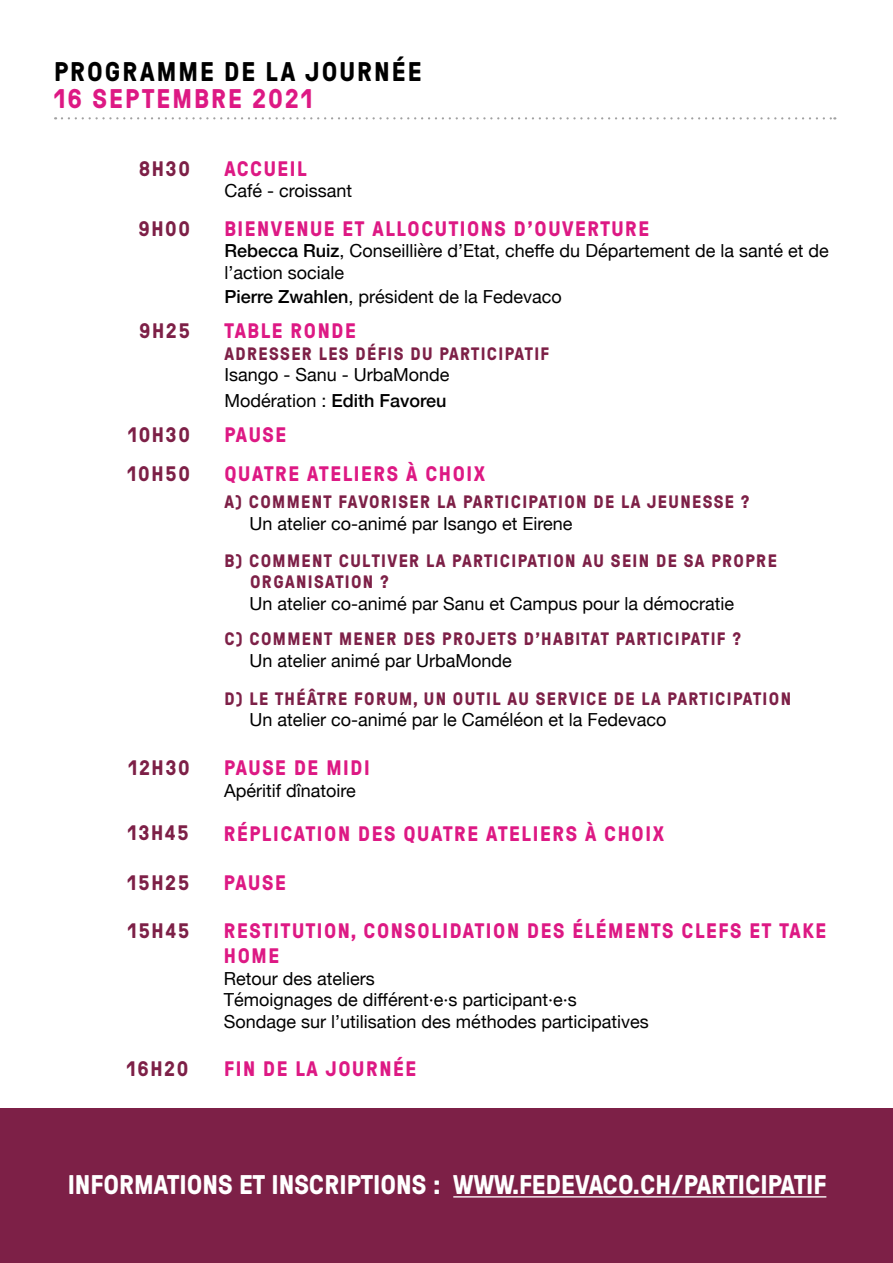
<style>
.page{position:relative;width:893px;height:1263px;background:#fff}
.page>*{position:absolute;margin:0;border:0;box-sizing:border-box;transform-origin:0 0}
.t1{font:700 27px "GT Pressura";color:#fff}
.t2{font:700 27px "GT Pressura";letter-spacing:.075em;color:#000}
.t3{font:700 27px "GT Pressura";letter-spacing:.075em;color:#dd1984}
.t4{font:700 21px/25.2px "GT Pressura";letter-spacing:.075em;color:#dd1984}
.t5{font:700 21px "GT Pressura";letter-spacing:.075em;color:#7d2047}
.t6{font:18px/21.6px "Helvetica Neue";color:#000}
.t7{font:700 18px/21.6px "GT Pressura";letter-spacing:.075em;color:#7d2047}
.s1{font-weight:500}
</style>
<div class="page">
<div style="left:0;top:1109px;width:893px;height:154px;background:#7d2047"></div>
<hr style="left:453px;top:1196px;width:373px;height:1px;background:#fff">
<svg style="left:62px;top:117px;width:773px;height:3px"></svg>
<h1 class="t2" style="left:54px;top:51px;width:369px">PROGRAMME DE LA JOURNÉE</h1>
<h1 class="t3" style="left:54px;top:78px;width:260px">16 SEPTEMBRE 2021</h1>
<p class="t5" style="left:139px;top:153px;width:53px">8H30</p>
<p class="t4" style="left:224px;top:155px;width:84px">ACCUEIL</p>
<p class="t6" style="left:224px;top:181px;width:129px">Café - croissant</p>
<p class="t5" style="left:138px;top:213px;width:53px">9H00</p>
<p class="t4" style="left:224px;top:215px;width:426px">BIENVENUE ET ALLOCUTIONS D’OUVERTURE</p>
<p class="t6" style="left:224px;top:241px;width:606px"><span class="s1">Rebecca Ruiz</span>, Conseillière d’Etat, cheffe du Département de la santé et de l’action sociale</p>
<p class="t6" style="left:224px;top:287px;width:339px"><span class="s1">Pierre Zwahlen</span>, président de la Fedevaco</p>
<p class="t5" style="left:139px;top:316px;width:52px">9H25</p>
<p class="t4" style="left:224px;top:317px;width:133px">TABLE RONDE</p>
<p class="t7" style="left:224px;top:342px;width:326px">ADRESSER LES DÉFIS DU PARTICIPATIF</p>
<p class="t6" style="left:224px;top:363px;width:227px;line-height:25.5px">Isango - Sanu - UrbaMonde<br>Modération : <span class="s1">Edith Favoreu</span></p>
<p class="t5" style="left:128px;top:419px;width:63px">10H30</p>
<p class="t4" style="left:224px;top:421px;width:63px">PAUSE</p>
<p class="t5" style="left:128px;top:458px;width:64px">10H50</p>
<p class="t4" style="left:224px;top:460px;width:262px">QUATRE ATELIERS À CHOIX</p>
<p class="t7" style="left:224px;top:490px;width:527px">A) COMMENT FAVORISER LA PARTICIPATION DE LA JEUNESSE ?</p>
<p class="t6" style="left:249px;top:514px;width:325px">Un atelier co-animé par Isango et Eirene</p>
<p class="t7" style="left:250px;top:549px;width:528px;text-indent:-26px">B) COMMENT CULTIVER LA PARTICIPATION AU SEIN DE SA PROPRE<br>ORGANISATION ?</p>
<p class="t6" style="left:249px;top:594px;width:486px">Un atelier co-animé par Sanu et Campus pour la démocratie</p>
<p class="t7" style="left:224px;top:627px;width:518px">C) COMMENT MENER DES PROJETS D’HABITAT PARTICIPATIF ?</p>
<p class="t6" style="left:249px;top:650px;width:264px">Un atelier animé par UrbaMonde</p>
<p class="t7" style="left:224px;top:687px;width:568px">D) LE THÉÂTRE FORUM, UN OUTIL AU SERVICE DE LA PARTICIPATION</p>
<p class="t6" style="left:249px;top:710px;width:419px">Un atelier co-animé par le Caméléon et la Fedevaco</p>
<p class="t5" style="left:128px;top:752px;width:63px">12H30</p>
<p class="t4" style="left:224px;top:754px;width:147px">PAUSE DE MIDI</p>
<p class="t6" style="left:224px;top:780px;width:133px">Apéritif dînatoire</p>
<p class="t5" style="left:128px;top:818px;width:63px">13H45</p>
<p class="t4" style="left:224px;top:821px;width:442px">RÉPLICATION DES QUATRE ATELIERS À CHOIX</p>
<p class="t5" style="left:128px;top:867px;width:63px">15H25</p>
<p class="t4" style="left:224px;top:869px;width:63px">PAUSE</p>
<p class="t5" style="left:128px;top:915px;width:63px">15H45</p>
<p class="t4" style="left:224px;top:917px;width:604px">RESTITUTION, CONSOLIDATION DES ÉLÉMENTS CLEFS ET TAKE<br>HOME</p>
<p class="t6" style="left:224px;top:968px;width:426px">Retour des ateliers<br>Témoignages de différent·e·s participant·e·s<br>Sondage sur l’utilisation des méthodes participatives</p>
<p class="t5" style="left:127px;top:1053px;width:63px">16H20</p>
<p class="t4" style="left:224px;top:1055px;width:193px">FIN DE LA JOURNÉE</p>
<h1 class="t1" style="left:68px;top:1165px;width:760px">INFORMATIONS ET INSCRIPTIONS : WWW.FEDEVACO.CH/PARTICIPATIF</h1>
</div>
